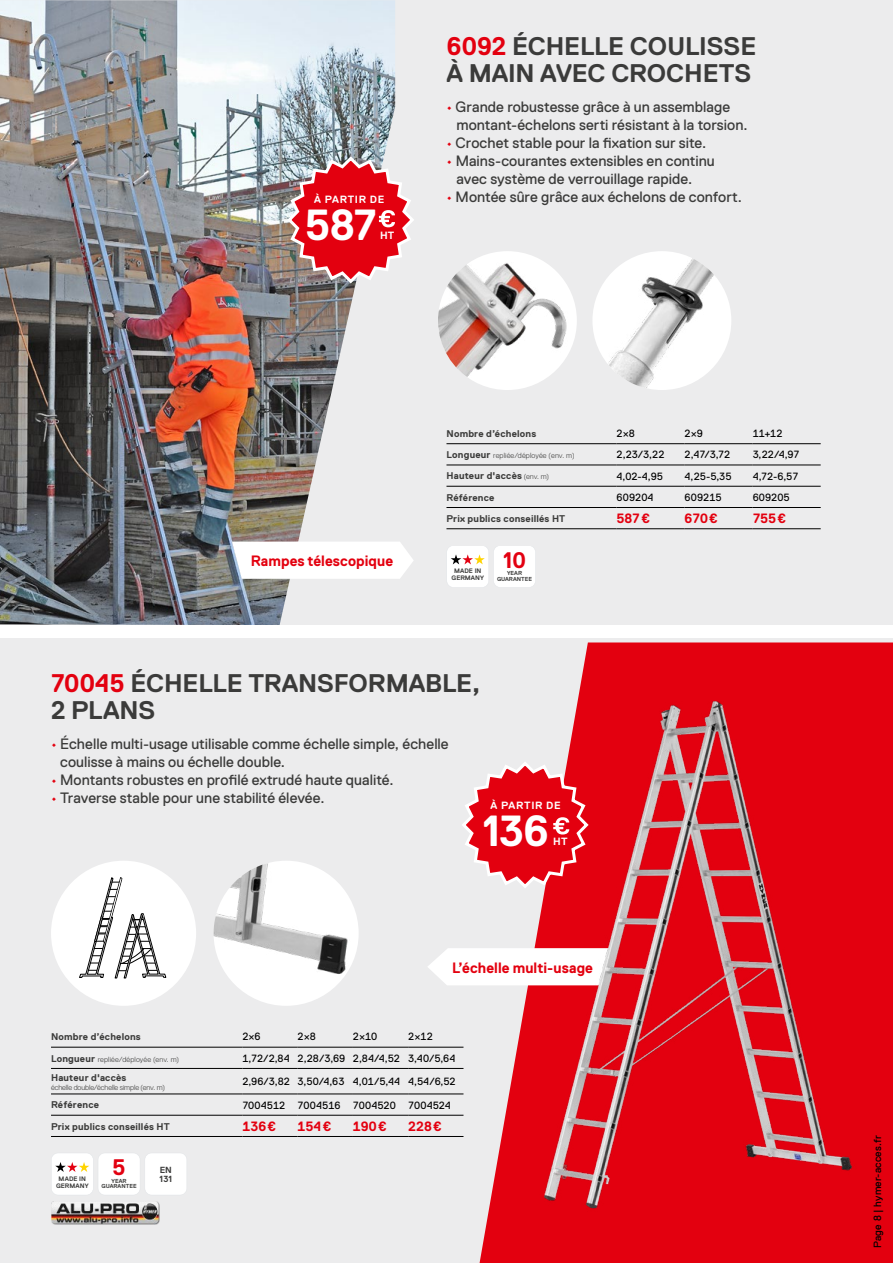
<style>
.page{position:relative;width:893px;height:1263px;background:#ececed}
.page>*{position:absolute;margin:0;border:0;box-sizing:border-box;transform-origin:0 0}
.t1{font:700 43.5px "Replica Pro";color:#fff}
.t2{font:700 25.5px/27px "Replica Pro";letter-spacing:-.005em;color:#3b3b3a}
.t3{font:700 22.5px "Replica Pro";color:#e30111}
.t4{font:15px/18px "Replica Pro";letter-spacing:.005em;color:#3b3b3a}
.t5{font:700 15px "Replica Pro";letter-spacing:.005em;color:#e3000f;scale:.96 1}
.t6{font:700 13.5px "Replica Pro";letter-spacing:.005em;color:#e3000f}
.t7{font:10.5px "Replica Pro";letter-spacing:.005em;color:#000}
.t8{font:700 10.5px "Replica Pro";letter-spacing:.065em;color:#fff}
.t9{font:700 9.75px "Replica Pro";letter-spacing:.02em;color:#3b3b3a}
.t10{font:700 8.85px/9.1px "Replica Pro";color:#3e3e3d}
.t11{font:300 7.5px "Replica Pro";letter-spacing:.005em;color:#3b3b3a}
.t12{font:700 6.45px/6.9px "Replica Pro";color:#3e3e3d;text-align:center}
.t13{font:700 5.85px/5.8px "Replica Pro";letter-spacing:.01em;color:#3e3e3d;text-align:center}
.s1{color:#e3000f}
.s2{font-size:14.85px;color:#e3000f}
.s3{font-weight:700;font-size:9.75px}
.s4{font-weight:300;font-size:7.5px}
</style>
<div class="page">
<img style="left:51px;top:1201px;width:108px;height:23px">
<svg style="left:52px;top:1153px;width:134px;height:42px;background:#faf9f8"></svg>
<img style="left:214px;top:861px;width:145px;height:137px">
<div style="left:51px;top:861px;width:145px;height:145px;background:#fff;border-radius:50%"></div>
<svg style="left:79px;top:877px;width:87px;height:101px"></svg>
<svg style="left:480px;top:642px;width:413px;height:621px;fill:#e3000f"></svg>
<img style="left:0;top:0;width:395px;height:625px">
<svg style="left:232px;top:542px;width:181px;height:37px;background:#fafbfb"></svg>
<hr style="left:51px;top:1047px;width:191px;height:1px;background:#000">
<hr style="left:242px;top:1047px;width:56px;height:1px;background:#000">
<hr style="left:298px;top:1047px;width:55px;height:1px;background:#000">
<hr style="left:353px;top:1047px;width:55px;height:1px;background:#000">
<hr style="left:408px;top:1047px;width:55px;height:1px;background:#000">
<hr style="left:51px;top:1068px;width:191px;height:1px;background:#000">
<hr style="left:242px;top:1068px;width:56px;height:1px;background:#000">
<hr style="left:298px;top:1068px;width:55px;height:1px;background:#000">
<hr style="left:353px;top:1068px;width:55px;height:1px;background:#000">
<hr style="left:408px;top:1068px;width:55px;height:1px;background:#000">
<hr style="left:51px;top:1093px;width:191px;height:1px;background:#000">
<hr style="left:242px;top:1093px;width:56px;height:1px;background:#000">
<hr style="left:298px;top:1093px;width:55px;height:1px;background:#000">
<hr style="left:353px;top:1093px;width:55px;height:1px;background:#000">
<hr style="left:408px;top:1093px;width:55px;height:1px;background:#000">
<hr style="left:51px;top:1115px;width:191px;height:1px;background:#000">
<hr style="left:242px;top:1115px;width:56px;height:1px;background:#000">
<hr style="left:298px;top:1115px;width:55px;height:1px;background:#000">
<hr style="left:353px;top:1115px;width:55px;height:1px;background:#000">
<hr style="left:408px;top:1115px;width:55px;height:1px;background:#000">
<hr style="left:51px;top:1136px;width:191px;height:1px;background:#000">
<hr style="left:242px;top:1136px;width:56px;height:1px;background:#000">
<hr style="left:298px;top:1136px;width:55px;height:1px;background:#000">
<hr style="left:353px;top:1136px;width:55px;height:1px;background:#000">
<hr style="left:408px;top:1136px;width:55px;height:1px;background:#000">
<hr style="left:446px;top:443px;width:171px;height:1px;background:#000">
<hr style="left:617px;top:443px;width:68px;height:1px;background:#000">
<hr style="left:685px;top:443px;width:68px;height:1px;background:#000">
<hr style="left:753px;top:443px;width:68px;height:1px;background:#000">
<hr style="left:446px;top:465px;width:171px;height:1px;background:#000">
<hr style="left:617px;top:465px;width:68px;height:1px;background:#000">
<hr style="left:685px;top:465px;width:68px;height:1px;background:#000">
<hr style="left:753px;top:465px;width:68px;height:1px;background:#000">
<hr style="left:446px;top:486px;width:171px;height:1px;background:#000">
<hr style="left:617px;top:486px;width:68px;height:1px;background:#000">
<hr style="left:685px;top:486px;width:68px;height:1px;background:#000">
<hr style="left:753px;top:486px;width:68px;height:1px;background:#000">
<hr style="left:446px;top:507px;width:171px;height:1px;background:#000">
<hr style="left:617px;top:507px;width:68px;height:1px;background:#000">
<hr style="left:685px;top:507px;width:68px;height:1px;background:#000">
<hr style="left:753px;top:507px;width:68px;height:1px;background:#000">
<hr style="left:446px;top:528px;width:171px;height:1px;background:#000">
<hr style="left:617px;top:528px;width:68px;height:1px;background:#000">
<hr style="left:685px;top:528px;width:68px;height:1px;background:#000">
<hr style="left:753px;top:528px;width:68px;height:1px;background:#000">
<svg style="left:462px;top:759px;width:71px;height:131px"></svg>
<svg style="left:285px;top:154px;width:129px;height:132px"></svg>
<div style="left:0;top:625px;width:893px;height:13px;background:#fff"></div>
<svg style="left:428px;top:948px;width:105px;height:37px;background:#fdfdfd"></svg>
<svg style="left:447px;top:546px;width:88px;height:41px;background:#faf8f6"></svg>
<img style="left:592px;top:251px;width:139px;height:139px;border-radius:69px">
<div style="left:438px;top:251px;width:139px;height:139px;background:#fff;border-radius:50%"></div>
<img style="left:438px;top:251px;width:139px;height:126px">
<img style="left:533px;top:690px;width:330px;height:529px">
<p class="t8" style="left:314px;top:193px;width:72px">À PARTIR DE</p>
<h1 class="t1" style="left:304px;top:201px;width:74px">587</h1>
<p class="t8" style="left:380px;top:230px;width:16px">HT</p>
<h2 class="t2" style="left:446px;top:33px;width:311px"><span class="s1">6092</span> ÉCHELLE COULISSE<br>À MAIN AVEC CROCHETS</h2>
<p class="t4" style="left:456px;top:98px;width:293px;text-indent:-10px"><span class="s1">•</span> Grande robustesse grâce à un assemblage montant-échelons serti résistant à la torsion.</p>
<p class="t4" style="left:446px;top:134px;width:261px"><span class="s2">•</span> Crochet stable pour la fixation sur site.</p>
<p class="t4" style="left:456px;top:152px;width:260px;text-indent:-10px"><span class="s1">•</span> Mains-courantes extensibles en continu avec système de verrouillage rapide.</p>
<p class="t4" style="left:446px;top:188px;width:297px"><span class="s2">•</span> Montée sûre grâce aux échelons de confort.</p>
<p class="t5" style="left:251px;top:552px;width:150px">Rampes télescopique</p>
<p class="t9" style="left:446px;top:428px;width:91px">Nombre d’échelons</p>
<p class="t7" style="left:617px;top:427px;width:20px">2×8</p>
<p class="t7" style="left:685px;top:427px;width:20px">2×9</p>
<p class="t7" style="left:753px;top:427px;width:31px">11+12</p>
<p class="t11" style="left:446px;top:451px;width:130px"><span class="s3">Longueur</span> repliée/déployée (env. m)</p>
<p class="t7" style="left:617px;top:449px;width:49px">2,23/3,22</p>
<p class="t7" style="left:685px;top:449px;width:47px">2,47/3,72</p>
<p class="t7" style="left:753px;top:449px;width:48px">3,22/4,97</p>
<p class="t9" style="left:446px;top:471px;width:104px">Hauteur d'accès <span class="s4">(env. m)</span></p>
<p class="t7" style="left:617px;top:470px;width:48px">4,02-4,95</p>
<p class="t7" style="left:685px;top:470px;width:48px">4,25-5,35</p>
<p class="t7" style="left:753px;top:470px;width:47px">4,72-6,57</p>
<p class="t9" style="left:446px;top:492px;width:50px">Référence</p>
<p class="t7" style="left:617px;top:491px;width:39px">609204</p>
<p class="t7" style="left:685px;top:491px;width:38px">609215</p>
<p class="t7" style="left:753px;top:491px;width:38px">609205</p>
<p class="t9" style="left:446px;top:513px;width:120px">Prix publics conseillés HT</p>
<p class="t6" style="left:617px;top:511px;width:35px">587€</p>
<p class="t6" style="left:685px;top:511px;width:34px">670€</p>
<p class="t6" style="left:753px;top:511px;width:34px">755€</p>
<p class="t12" style="left:452px;top:568px;width:34px">MADE IN<br>GERMANY</p>
<h3 class="t3" style="left:503px;top:547px;width:24px">10</h3>
<p class="t13" style="left:497px;top:570px;width:36px">YEAR<br>GUARANTEE</p>
<h2 class="t2" style="left:51px;top:670px;width:431px"><span class="s1">70045</span> ÉCHELLE TRANSFORMABLE,<br>2 PLANS</h2>
<p class="t4" style="left:60px;top:735px;width:390px;text-indent:-9px"><span class="s1">•</span> Échelle multi-usage utilisable comme échelle simple, échelle coulisse à mains ou échelle double.</p>
<p class="t4" style="left:51px;top:771px;width:344px"><span class="s1">•</span> Montants robustes en profilé extrudé haute qualité.</p>
<p class="t4" style="left:51px;top:789px;width:275px"><span class="s1">•</span> Traverse stable pour une stabilité élevée.</p>
<p class="t8" style="left:491px;top:799px;width:72px">À PARTIR DE</p>
<h1 class="t1" style="left:482px;top:807px;width:68px">136</h1>
<p class="t8" style="left:553px;top:836px;width:16px">HT</p>
<p class="t5" style="left:452px;top:959px;width:148px">L’échelle multi-usage</p>
<p class="t9" style="left:51px;top:1031px;width:91px">Nombre d’échelons</p>
<p class="t7" style="left:242px;top:1031px;width:20px">2×6</p>
<p class="t7" style="left:298px;top:1031px;width:20px">2×8</p>
<p class="t7" style="left:353px;top:1031px;width:26px">2×10</p>
<p class="t7" style="left:408px;top:1031px;width:26px">2×12</p>
<p class="t11" style="left:51px;top:1055px;width:130px"><span class="s3">Longueur</span> repliée/déployée (env. m)</p>
<p class="t7" style="left:242px;top:1052px;width:215px">1,72/2,84 2,28/3,69 2,84/4,52 3,40/5,64</p>
<p class="t9" style="left:51px;top:1072px;width:77px">Hauteur d'accès</p>
<p class="t11" style="left:51px;top:1083px;width:115px">échelle double/échelle simple (env. m)</p>
<p class="t7" style="left:242px;top:1076px;width:215px">2,96/3,82 3,50/4,63 4,01/5,44 4,54/6,52</p>
<p class="t9" style="left:51px;top:1099px;width:50px">Référence</p>
<p class="t7" style="left:242px;top:1099px;width:210px">7004512 7004516 7004520 7004524</p>
<p class="t9" style="left:51px;top:1121px;width:120px">Prix publics conseillés HT</p>
<p class="t6" style="left:242px;top:1119px;width:35px">136€</p>
<p class="t6" style="left:298px;top:1119px;width:35px">154€</p>
<p class="t6" style="left:353px;top:1119px;width:35px">190€</p>
<p class="t6" style="left:408px;top:1119px;width:35px">228€</p>
<p class="t12" style="left:56px;top:1175px;width:34px">MADE IN<br>GERMANY</p>
<h3 class="t3" style="left:112px;top:1155px;width:15px">5</h3>
<p class="t13" style="left:102px;top:1178px;width:37px">YEAR<br>GUARANTEE</p>
<p class="t10" style="left:159px;top:1165px;width:14px">EN<br>131</p>
<p class="t7" style="left:872px;top:1248px;width:114px;rotate:-90deg">Page 8 | hymer-acces.fr</p>
</div>
